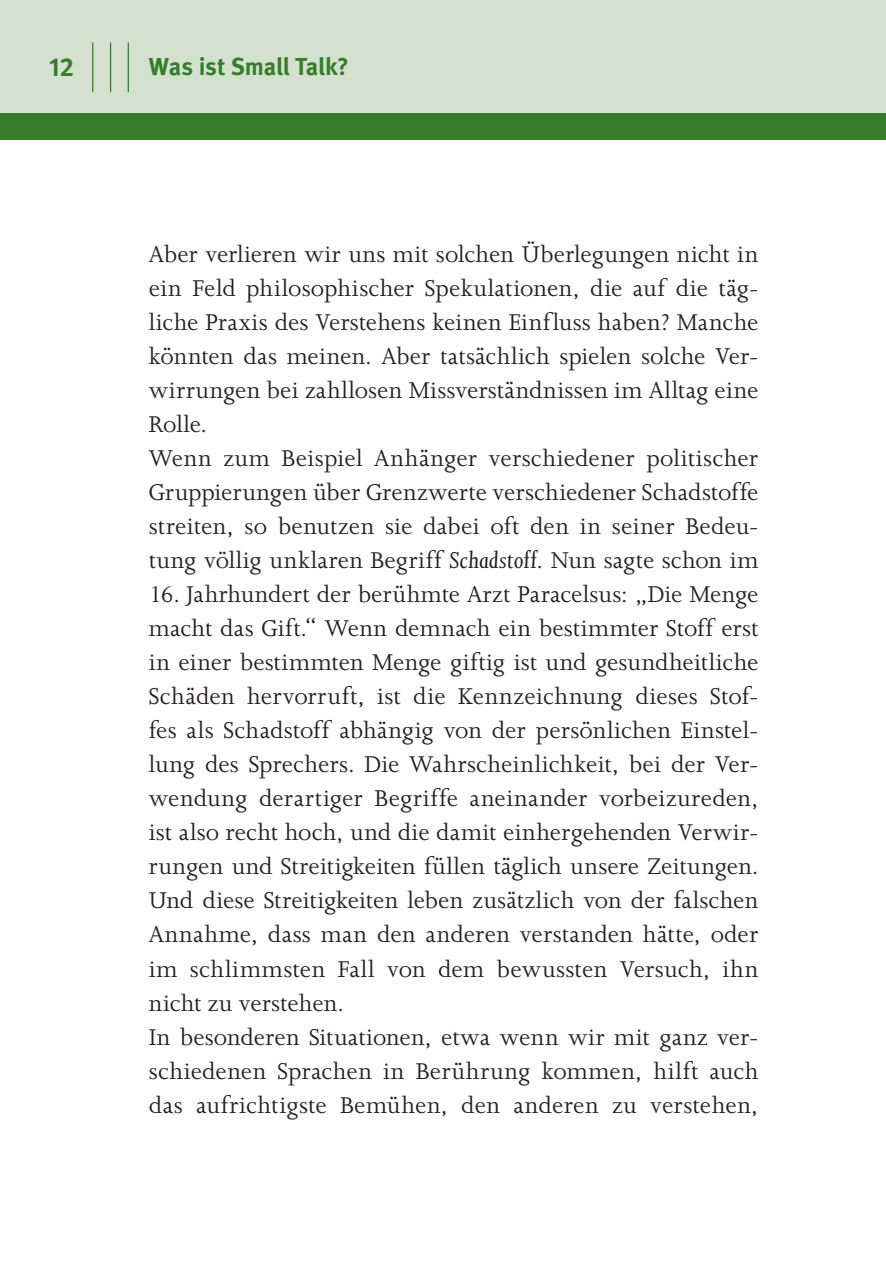
<style>
.page{position:relative;width:886px;height:1276px;background:#fff}
.page>*{position:absolute;margin:0;border:0;box-sizing:border-box;transform-origin:0 0}
.t1{font:26.25px/34px "Joanna MT Std";letter-spacing:.01em;color:#231f1f}
.t2{font:700 26px "Meta Pro";color:#377c2b}
.t3{font:700 24.5px "Meta Pro";letter-spacing:-.01em;color:#377c2b}
.s1{font-style:italic}
</style>
<div class="page">
<div style="left:0;top:0;width:886px;height:120px;background:#d4e1ce"></div>
<div style="left:0;top:113px;width:886px;height:27px;background:#377c2b"></div>
<hr style="left:92px;top:43px;width:1px;height:49px;background:#377c2b">
<hr style="left:110px;top:43px;width:1px;height:49px;background:#377c2b">
<hr style="left:128px;top:43px;width:1px;height:49px;background:#377c2b">
<p class="t2" style="left:49px;top:57px;width:27px">12</p>
<p class="t3" style="left:149px;top:58px;width:201px">Was ist Small Talk?</p>
<p class="t1" style="left:149px;top:240px;width:611px">Aber verlieren wir uns mit solchen Überlegungen nicht in ein Feld philosophischer Spekulationen, die auf die täg&shy;liche Praxis des Verstehens keinen Einfluss haben? Manche könnten das meinen. Aber tatsächlich spielen solche Ver&shy;wirrungen bei zahllosen Missverständnissen im Alltag eine Rolle.<br>Wenn zum Beispiel Anhänger verschiedener politischer Gruppierungen über Grenzwerte verschiedener Schadstoffe streiten, so benutzen sie dabei oft den in seiner Bedeu&shy;tung völlig unklaren Begriff <span class="s1">Schadstoff</span>. Nun sagte schon im</p>
<p class="t1" style="left:149px;top:580px;width:611px">16. Jahrhundert der berühmte Arzt Paracelsus: „Die Menge macht das Gift.“ Wenn demnach ein bestimmter Stoff erst in einer bestimmten Menge giftig ist und gesundheitliche Schäden hervorruft, ist die Kennzeichnung dieses Stof&shy;fes als Schadstoff abhängig von der persönlichen Einstel&shy;lung des Sprechers. Die Wahrscheinlichkeit, bei der Ver&shy;wendung derartiger Begriffe aneinander vorbeizureden, ist also recht hoch, und die damit einhergehenden Verwir&shy;rungen und Streitigkeiten füllen täglich unsere Zeitungen.<br>Und diese Streitigkeiten leben zusätzlich von der falschen Annahme, dass man den anderen verstanden hätte, oder im schlimmsten Fall von dem bewussten Versuch, ihn nicht zu verstehen.<br>In besonderen Situationen, etwa wenn wir mit ganz ver&shy;schiedenen Sprachen in Berührung kommen, hilft auch das aufrichtigste Bemühen, den anderen zu verstehen,</p>
</div>
